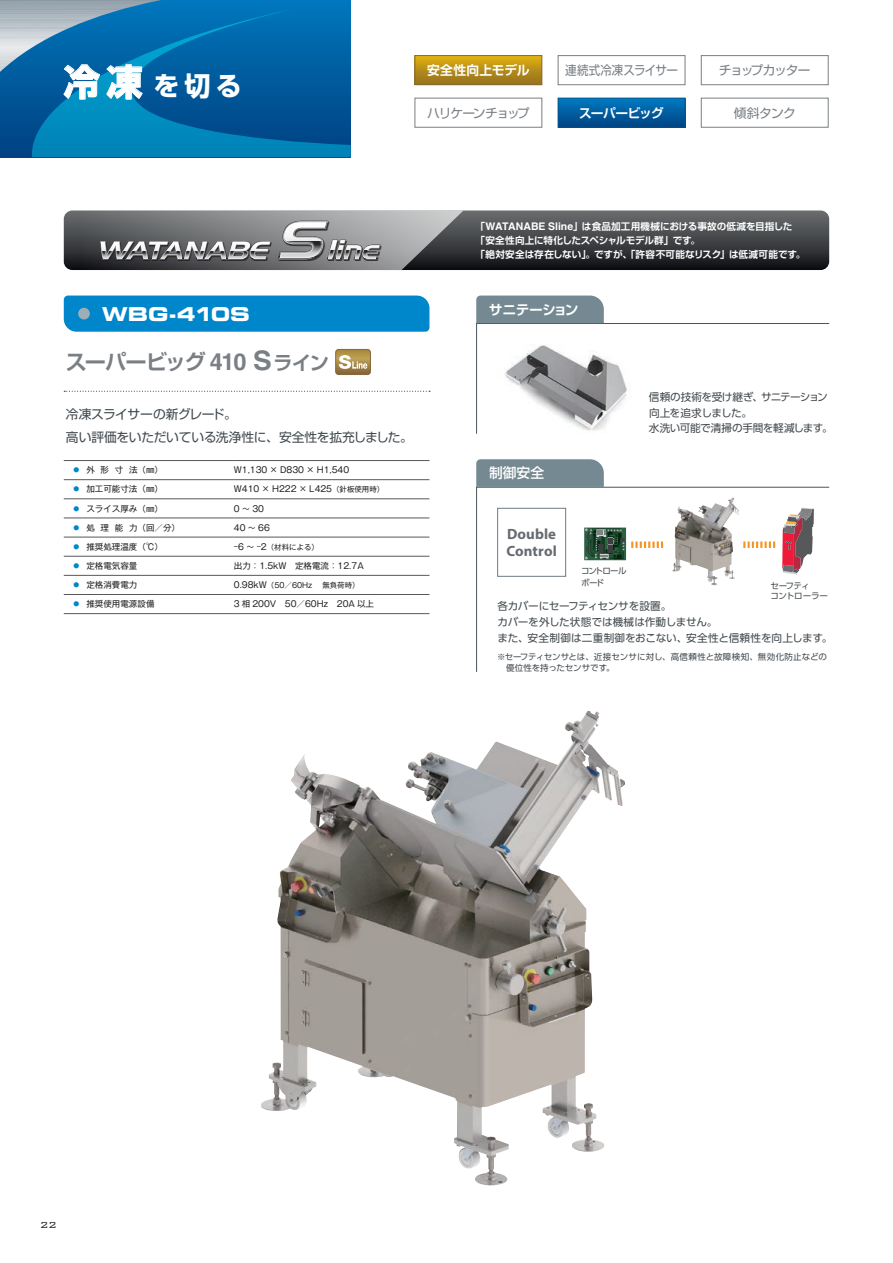
<style>
.page{position:relative;width:893px;height:1263px;background:#fff}
.page>*{position:absolute;margin:0;border:0;box-sizing:border-box;transform-origin:0 0}
.t1{font:700 26.55px "UD Shin Go Pro";color:#fff}
.t2{font:700 21.3px "Shin Go Pro De";letter-spacing:-.06em;color:#797f84}
.t3{font:19.2px "Eurostile Bold Extended Two";color:#fff}
.t4{font:700 14.85px/17px "Myriad Pro";letter-spacing:.005em;color:#666b70}
.t5{font:700 13.8px "UD Shin Go Pro De";letter-spacing:-.045em;color:#fff}
.t6{font:500 13.8px "UD Shin Go Pro";color:#fff}
.t7{font:12.75px/22.4px "Shin Go Pro";letter-spacing:-.03em;color:#41494e}
.t8{font:12.75px "Shin Go Pro";letter-spacing:-.005em;color:#797f84;scale:.9 1}
.t9{font:12.75px "Shin Go Pro";letter-spacing:-.105em;color:#797f84}
.t10{font:700 12.75px "Shin Go Pro De";letter-spacing:.01em;color:#fff}
.t11{font:12.75px "Shin Go Pro";letter-spacing:-.11em;color:#797f84}
.t12{font:700 12.75px "Shin Go Pro De";letter-spacing:-.055em;color:#fff}
.t13{font:12.75px "Shin Go Pro";letter-spacing:-.06em;color:#797f84}
.t14{font:300 11.7px "Bank Gothic BT";color:#231f20}
.t15{font:10.65px/15.9px "UD Shin Go Pro";letter-spacing:-.03em;color:#41494e}
.t16{font:700 9.6px/13.8px "Shin Go Pro De";letter-spacing:.005em;color:#fff}
.t17{font:8.55px "Gothic MB101 Pro";color:#231f20}
.t18{font:8.55px/10.6px "UD Shin Go Pro";letter-spacing:-.015em;color:#41494e}
.t19{font:8.55px/10.6px "UD Shin Go Pro";letter-spacing:-.04em;color:#41494e}
.t20{font:8.55px/12.8px "UD Shin Go Pro";letter-spacing:-.12em;color:#41494e}
.t21{font:7.5px "Gothic MB101 Pro";color:#231f20}
.s1{font-size:36.15px}
.s2{font-family:"Helvetica";font-size:23.4px}
.s3{font-family:"Helvetica";font-size:26.85px}
.s4{font-size:19.2px}
.s5{color:#0086cb}
.s6{font-size:7.5px}
.s7{font-size:8.55px}
.s8{font-family:"Helvetica";font-size:10.5px}
</style>
<div class="page">
<img style="left:261px;top:711px;width:327px;height:427px">
<svg style="left:417px;top:57px;width:123px;height:26px;background:#b88f17"></svg>
<div style="left:415px;top:55px;width:127px;height:30px;border:1px solid #86673c"></div>
<div style="left:558px;top:55px;width:127px;height:30px;border:1px solid #797f84"></div>
<div style="left:701px;top:55px;width:127px;height:30px;border:1px solid #797f84"></div>
<div style="left:415px;top:98px;width:127px;height:30px;border:1px solid #797f84"></div>
<svg style="left:560px;top:100px;width:123px;height:26px;background:#005da1"></svg>
<div style="left:558px;top:98px;width:127px;height:30px;border:1px solid #00548e"></div>
<div style="left:701px;top:98px;width:127px;height:30px;border:1px solid #797f84"></div>
<svg style="left:0;top:0;width:351px;height:157px;background:#005fa2"></svg>
<svg style="left:29px;top:9px;width:322px;height:148px;background:#006aa8"></svg>
<img style="left:0;top:0;width:161px;height:72px">
<svg style="left:64px;top:391px;width:366px;height:1px"></svg>
<div style="left:64px;top:296px;width:365px;height:36px;background:#0086cb"></div>
<div style="left:78px;top:308px;width:12px;height:11px;background:#9daeb6;border-radius:50%"></div>
<div style="left:335px;top:349px;width:36px;height:26px;border:1px solid #86673c;border-radius:3px"></div>
<svg style="left:336px;top:349px;width:34px;height:25px"></svg>
<hr style="left:64px;top:460px;width:170px;height:1px;background:#57585a">
<hr style="left:234px;top:460px;width:195px;height:1px;background:#57585a">
<hr style="left:64px;top:479px;width:170px;height:1px;background:#57585a">
<hr style="left:234px;top:479px;width:195px;height:1px;background:#57585a">
<hr style="left:64px;top:499px;width:170px;height:1px;background:#57585a">
<hr style="left:234px;top:499px;width:195px;height:1px;background:#57585a">
<hr style="left:64px;top:518px;width:170px;height:1px;background:#57585a">
<hr style="left:234px;top:518px;width:195px;height:1px;background:#57585a">
<hr style="left:64px;top:537px;width:170px;height:1px;background:#57585a">
<hr style="left:234px;top:537px;width:195px;height:1px;background:#57585a">
<hr style="left:64px;top:556px;width:170px;height:1px;background:#57585a">
<hr style="left:234px;top:556px;width:195px;height:1px;background:#57585a">
<hr style="left:64px;top:575px;width:170px;height:1px;background:#57585a">
<hr style="left:234px;top:575px;width:195px;height:1px;background:#57585a">
<hr style="left:64px;top:594px;width:170px;height:1px;background:#57585a">
<hr style="left:234px;top:594px;width:195px;height:1px;background:#57585a">
<hr style="left:64px;top:613px;width:170px;height:1px;background:#57585a">
<hr style="left:234px;top:613px;width:195px;height:1px;background:#57585a">
<svg style="left:476px;top:296px;width:354px;height:138px"></svg>
<img style="left:496px;top:340px;width:144px;height:94px">
<svg style="left:476px;top:487px;width:354px;height:185px"></svg>
<div style="left:476px;top:459px;width:128px;height:28px;background:#758992"></div>
<div style="left:497px;top:508px;width:69px;height:69px;border:1px solid #6e7b82"></div>
<svg style="left:64px;top:210px;width:765px;height:60px;background:#414245"></svg>
<svg style="left:77px;top:210px;width:386px;height:60px;background:#7f7f81"></svg>
<h1 class="t1" style="left:64px;top:64px;width:180px"><span class="s1">冷凍</span>を切る</h1>
<h3 class="t10" style="left:427px;top:60px;width:104px">安全性向上モデル</h3>
<h3 class="t8" style="left:565px;top:60px;width:127px">連続式冷凍スライサー</h3>
<h3 class="t11" style="left:719px;top:60px;width:93px">チョップカッター</h3>
<h3 class="t9" style="left:427px;top:102px;width:104px">ハリケーンチョップ</h3>
<h3 class="t12" style="left:579px;top:102px;width:86px">スーパービッグ</h3>
<h3 class="t13" style="left:734px;top:102px;width:64px">傾斜タンク</h3>
<h3 class="t3" style="left:102px;top:300px;width:149px">WBG-410S</h3>
<h2 class="t2" style="left:66px;top:344px;width:265px">スーパービッグ <span class="s2">410</span> <span class="s3">S</span><span class="s4">ライン</span></h2>
<h3 class="t7" style="left:66px;top:402px;width:349px">冷凍スライサーの新グレード。<br>高い評価をいただいている洗浄性に、安全性を拡充しました。</h3>
<p class="t17" style="left:72px;top:463px;width:92px"><span class="s5">◦</span>外形寸法（㎜）</p>
<p class="t17" style="left:234px;top:463px;width:117px">W1,130 × D830 × H1,540</p>
<p class="t17" style="left:72px;top:482px;width:92px"><span class="s5">◦</span> 加工可能寸法（㎜）</p>
<p class="t17" style="left:234px;top:482px;width:152px">W410 × H222 × L425<span class="s6">（針板使用時）</span></p>
<p class="t17" style="left:72px;top:501px;width:92px"><span class="s5">◦</span> スライス厚み（㎜）</p>
<p class="t17" style="left:234px;top:501px;width:32px">0～30</p>
<p class="t17" style="left:72px;top:520px;width:109px"><span class="s5">◦</span> 処 理 能 力（回／分）</p>
<p class="t17" style="left:234px;top:520px;width:38px">40 ～ 66</p>
<p class="t17" style="left:72px;top:539px;width:92px"><span class="s5">◦</span> 推奨処理温度（℃）</p>
<p class="t21" style="left:234px;top:541px;width:86px"><span class="s7">-6 ～ -2</span>（材料による）</p>
<p class="t17" style="left:72px;top:559px;width:67px"><span class="s5">◦</span> 定格電気容量</p>
<p class="t17" style="left:234px;top:559px;width:131px">出力：1.5kW　定格電流：12.7A</p>
<p class="t17" style="left:72px;top:578px;width:67px"><span class="s5">◦</span> 定格消費電力</p>
<p class="t21" style="left:234px;top:579px;width:127px"><span class="s7">0.98kW</span>（50／60Hz 　無負荷時）</p>
<p class="t17" style="left:72px;top:597px;width:84px"><span class="s5">◦</span> 推奨使用電源設備</p>
<p class="t17" style="left:234px;top:597px;width:142px">3 相 200V　50／60Hz　20A 以上</p>
<p class="t16" style="left:475px;top:218px;width:331px">「<span class="s8">WATANABE Sline</span>」は食品加工用機械における事故の低減を目指した<br>「安全性向上に特化したスペシャルモデル群」です。<br>「絶対安全は存在しない」。ですが、「許容不可能なリスク」は低減可能です。</p>
<h3 class="t5" style="left:489px;top:299px;width:91px">サニテーション</h3>
<h3 class="t6" style="left:489px;top:462px;width:57px">制御安全</h3>
<h3 class="t4" style="left:506px;top:525px;width:52px">Double<br>Control</h3>
<p class="t15" style="left:649px;top:388px;width:185px">信頼の技術を受け継ぎ、サニテーション向上を追求しました。<br>水洗い可能で清掃の手間を軽減します。</p>
<p class="t20" style="left:581px;top:564px;width:47px">コントロールボード</p>
<p class="t19" style="left:770px;top:580px;width:59px">セーフティ<br>コントローラー</p>
<p class="t15" style="left:497px;top:598px;width:336px">各カバーにセーフティセンサを設置。<br>カバーを外した状態では機械は作動しません。<br>また、安全制御は二重制御をおこない、安全性と信頼性を向上します。</p>
<p class="t18" style="left:506px;top:651px;width:323px;text-indent:-9px">※セーフティセンサとは、近接センサに対し、高信頼性と故障検知、無効化防止などの優位性を持ったセンサです。</p>
<h3 class="t14" style="left:40px;top:1219px;width:19px">22</h3>
</div>
